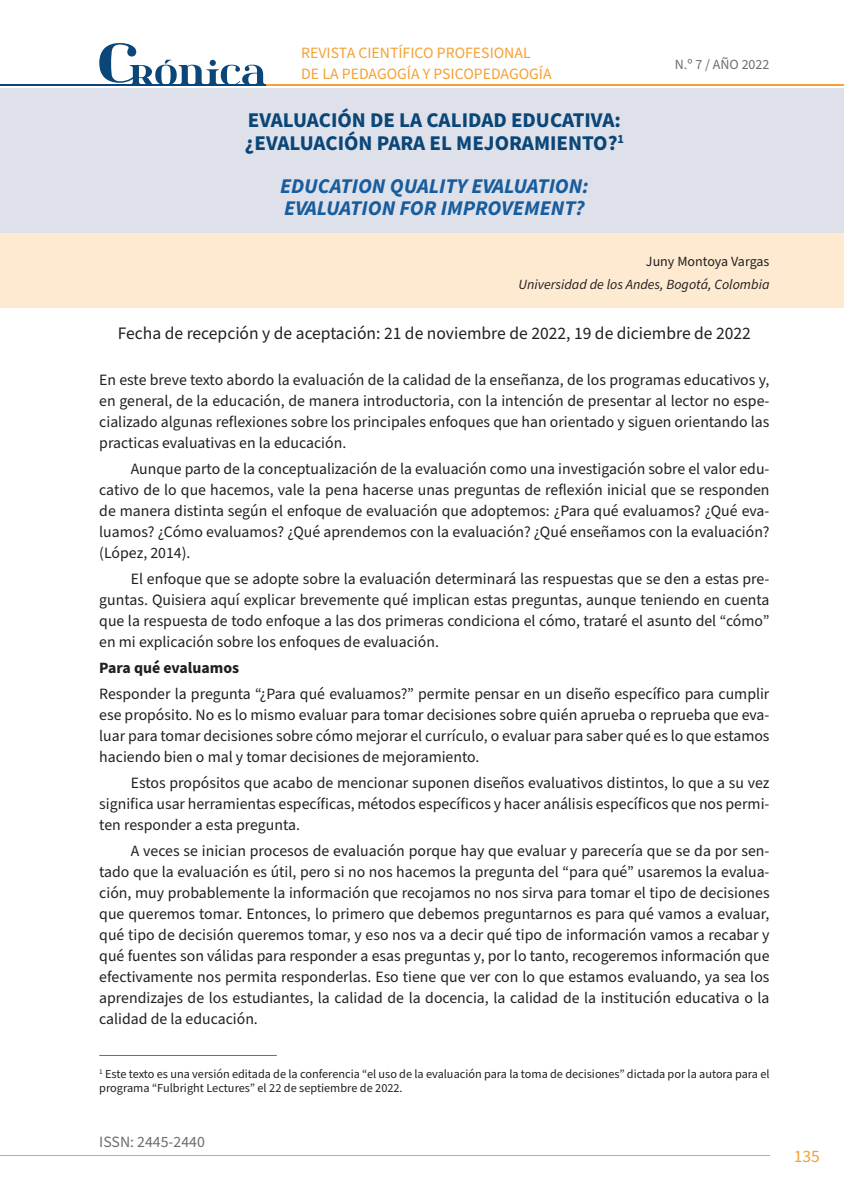
<style>
.page{position:relative;width:844px;height:1191px;background:#fff}
.page>*{position:absolute;margin:0;border:0;box-sizing:border-box;transform-origin:0 0}
.t1{font:700 21px/22.8px "Source Sans Pro";color:#0a4677}
.t2{font:italic 700 21px/22.8px "Source Sans Pro";color:#175d9e}
.t3{font:17.5px "Source Sans Pro";color:#231f20}
.t4{font:17.5px "Source Sans Pro";color:#f4a136}
.t5{font:15.75px/21px "Source Sans Pro";color:#231f20;text-align:justify}
.t6{font:15.75px/21px "Source Sans Pro";color:#f4a136}
.t7{font:700 15.75px "Source Sans Pro";color:#231f20}
.t8{font:15.75px "Source Sans Pro";color:#6c6d70}
.t9{font:italic 14px "Source Sans Pro";color:#231f20}
.t10{font:14px "Source Sans Pro";color:#231f20}
.t11{font:14px "Source Sans Pro";color:#6c6d70}
.t12{font:12.25px/14px "Source Sans Pro";color:#231f20}
</style>
<div class="page">
<hr style="left:0;top:84px;width:266px;height:2px;background:#0a4677">
<svg style="left:99px;top:43px;width:166px;height:41px"></svg>
<hr style="left:266px;top:84px;width:577px;height:2px;background:#f4a136">
<hr style="left:0;top:1154px;width:769px;height:1px;background:#f4a136">
<div style="left:0;top:88px;width:843px;height:145px;background:#dfe1ea"></div>
<div style="left:0;top:233px;width:843px;height:75px;background:#fdead1"></div>
<hr style="left:99px;top:1055px;width:178px;height:1px;background:#6c6d70">
<p class="t6" style="left:301px;top:43px;width:252px">REVISTA CIENTÍFICO PROFESIONAL<br>DE LA PEDAGOGÍA Y PSICOPEDAGOGÍA</p>
<p class="t1" style="left:245px;top:109px;width:381px">EVALUACIÓN DE LA CALIDAD EDUCATIVA: ¿EVALUACIÓN PARA EL MEJORAMIENTO?<sup>1</sup></p>
<p class="t2" style="left:280px;top:175px;width:310px">EDUCATION QUALITY EVALUATION:<br>EVALUATION FOR IMPROVEMENT?</p>
<p class="t11" style="left:674px;top:55px;width:96px">N.º 7 / AÑO 2022</p>
<p class="t10" style="left:645px;top:252px;width:125px">Juny Montoya Vargas</p>
<p class="t9" style="left:518px;top:275px;width:252px">Universidad de los Andes, Bogotá, Colombia</p>
<p class="t3" style="left:118px;top:322px;width:634px">Fecha de recepción y de aceptación: 21 de noviembre de 2022, 19 de diciembre de 2022</p>
<p class="t5" style="left:99px;top:369px;width:671px">En este breve texto abordo la evaluación de la calidad de la enseñanza, de los programas educativos y, en general, de la educación, de manera introductoria, con la intención de presentar al lector no espe&shy;cializado algunas reflexiones sobre los principales enfoques que han orientado y siguen orientando las practicas evaluativas en la educación.</p>
<p class="t5" style="left:99px;top:458px;width:671px;text-indent:32px">Aunque parto de la conceptualización de la evaluación como una investigación sobre el valor edu&shy;cativo de lo que hacemos, vale la pena hacerse unas preguntas de reflexión inicial que se responden de manera distinta según el enfoque de evaluación que adoptemos: ¿Para qué evaluamos? ¿Qué eva&shy;luamos? ¿Cómo evaluamos? ¿Qué aprendemos con la evaluación? ¿Qué enseñamos con la evaluación? (López, 2014).</p>
<p class="t5" style="left:99px;top:568px;width:671px;text-indent:32px">El enfoque que se adopte sobre la evaluación determinará las respuestas que se den a estas pre&shy;guntas. Quisiera aquí explicar brevemente qué implican estas preguntas, aunque teniendo en cuenta que la respuesta de todo enfoque a las dos primeras condiciona el cómo, trataré el asunto del “cómo” en mi explicación sobre los enfoques de evaluación.</p>
<p class="t7" style="left:99px;top:657px;width:141px">Para qué evaluamos</p>
<p class="t5" style="left:99px;top:683px;width:671px">Responder la pregunta “¿Para qué evaluamos?” permite pensar en un diseño específico para cumplir ese propósito. No es lo mismo evaluar para tomar decisiones sobre quién aprueba o reprueba que eva&shy;luar para tomar decisiones sobre cómo mejorar el currículo, o evaluar para saber qué es lo que estamos haciendo bien o mal y tomar decisiones de mejoramiento.</p>
<p class="t5" style="left:99px;top:772px;width:671px;text-indent:32px">Estos propósitos que acabo de mencionar suponen diseños evaluativos distintos, lo que a su vez significa usar herramientas específicas, métodos específicos y hacer análisis específicos que nos permi&shy;ten responder a esta pregunta.</p>
<p class="t5" style="left:99px;top:840px;width:671px;text-indent:32px">A veces se inician procesos de evaluación porque hay que evaluar y parecería que se da por sen&shy;tado que la evaluación es útil, pero si no nos hacemos la pregunta del “para qué” usaremos la evalua&shy;ción, muy probablemente la información que recojamos no nos sirva para tomar el tipo de decisiones que queremos tomar. Entonces, lo primero que debemos preguntarnos es para qué vamos a evaluar, qué tipo de decisión queremos tomar, y eso nos va a decir qué tipo de información vamos a recabar y qué fuentes son válidas para responder a esas preguntas y, por lo tanto, recogeremos información que efectivamente nos permita responderlas. Eso tiene que ver con lo que estamos evaluando, ya sea los aprendizajes de los estudiantes, la calidad de la docencia, la calidad de la institución educativa o la calidad de la educación.</p>
<p class="t12" style="left:99px;top:1067px;width:671px"><sup>1</sup> Este texto es una versión editada de la conferencia “el uso de la evaluación para la toma de decisiones” dictada por la autora para el programa “Fulbright Lectures” el 22 de septiembre de 2022.</p>
<p class="t8" style="left:99px;top:1131px;width:107px">ISSN: 2445-2440</p>
<p class="t4" style="left:793px;top:1144px;width:28px">135</p>
</div>
